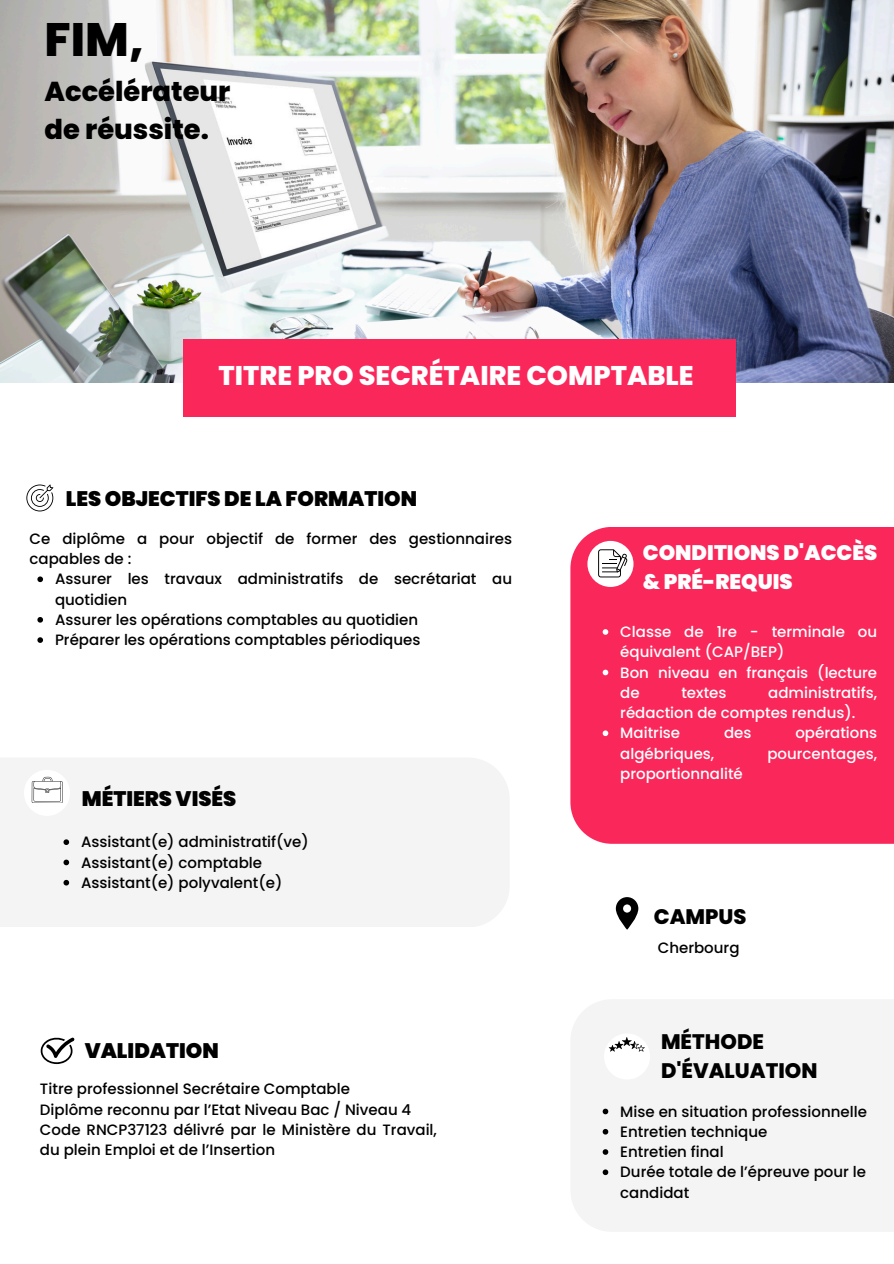
<style>
.page{position:relative;width:894px;height:1264px;background:#fff}
.page>*{position:absolute;margin:0;border:0;box-sizing:border-box;transform-origin:0 0}
.t1{font:800 46.8px "Poppins";color:#000}
.t2{font:800 27.3px/37.8px "Poppins";color:#000}
.t3{font:800 27px "Poppins";color:#fff}
.t4{font:900 21px "Poppins";color:#000}
.t5{font:900 21px/29.2px "Poppins";color:#fff}
.t6{font:800 21px/29.2px "Poppins";color:#000}
.t7{font:500 15px/20.2px "Poppins";color:#000}
.t8{font:500 15px/20.2px "Poppins";color:#fff}
</style>
<div class="page">
<img style="left:0;top:0;width:893px;height:382px">
<div style="left:184px;top:339px;width:551px;height:77px;background:#fa275a"></div>
<div style="left:570px;top:527px;width:323px;height:316px;background:#fa275a"></div>
<div style="left:587px;top:541px;width:46px;height:46px;background:#fff;border-radius:50%"></div>
<svg style="left:598px;top:549px;width:29px;height:28px"></svg>
<div style="left:0;top:758px;width:509px;height:169px;background:#f5f4f4"></div>
<svg style="left:26px;top:484px;width:27px;height:27px"></svg>
<div style="left:24px;top:769px;width:46px;height:47px;background:#fff;border-radius:50%"></div>
<svg style="left:32px;top:776px;width:31px;height:26px"></svg>
<svg style="left:40px;top:1037px;width:35px;height:27px"></svg>
<svg style="left:615px;top:897px;width:23px;height:32px"></svg>
<div style="left:571px;top:1000px;width:322px;height:231px;background:#f5f4f4"></div>
<div style="left:604px;top:1033px;width:46px;height:46px;background:#fff;border-radius:50%"></div>
<svg style="left:608px;top:1037px;width:36px;height:14px"></svg>
<svg style="left:63px;top:839px;width:6px;height:6px"></svg>
<svg style="left:63px;top:859px;width:6px;height:6px"></svg>
<svg style="left:63px;top:879px;width:6px;height:6px"></svg>
<svg style="left:602px;top:629px;width:6px;height:5px"></svg>
<svg style="left:602px;top:669px;width:6px;height:6px"></svg>
<svg style="left:602px;top:730px;width:6px;height:6px"></svg>
<svg style="left:37px;top:576px;width:6px;height:6px"></svg>
<svg style="left:37px;top:617px;width:6px;height:5px"></svg>
<svg style="left:37px;top:637px;width:6px;height:6px"></svg>
<svg style="left:602px;top:1108px;width:6px;height:6px"></svg>
<svg style="left:602px;top:1128px;width:6px;height:6px"></svg>
<svg style="left:602px;top:1149px;width:6px;height:5px"></svg>
<svg style="left:602px;top:1169px;width:6px;height:6px"></svg>
<p class="t1" style="left:44px;top:7px;width:101px">FIM,</p>
<p class="t2" style="left:44px;top:73px;width:187px">Accélérateur de réussite.</p>
<p class="t3" style="left:218px;top:357px;width:476px">TITRE PRO SECRÉTAIRE COMPTABLE</p>
<p class="t4" style="left:66px;top:483px;width:352px">LES OBJECTIFS DE LA FORMATION</p>
<h4 class="t7" style="left:30px;top:528px;width:484px">Ce diplôme a pour objectif de former des gestionnaires capables de :</h4>
<p class="t7" style="left:55px;top:569px;width:458px">Assurer les travaux administratifs de secrétariat au quotidien</p>
<p class="t7" style="left:55px;top:609px;width:364px">Assurer les opérations comptables au quotidien</p>
<p class="t7" style="left:55px;top:629px;width:367px">Préparer les opérations comptables périodiques</p>
<h4 class="t4" style="left:82px;top:783px;width:156px">MÉTIERS VISÉS</h4>
<h1 class="t7" style="left:81px;top:831px;width:229px">Assistant(e) administratif(ve)</h1>
<h3 class="t7" style="left:81px;top:852px;width:182px">Assistant(e) comptable</h3>
<h2 class="t7" style="left:81px;top:872px;width:203px">Assistant(e) polyvalent(e)</h2>
<p class="t4" style="left:85px;top:1035px;width:136px">VALIDATION</p>
<p class="t7" style="left:40px;top:1078px;width:398px">Titre professionnel Secrétaire Comptable<br>Diplôme reconnu par l’Etat Niveau Bac / Niveau 4<br>Code RNCP37123 délivré par le Ministère du Travail, du plein Emploi et de l’Insertion</p>
<p class="t5" style="left:642px;top:538px;width:236px">CONDITIONS D'ACCÈS &amp; PRÉ-REQUIS</p>
<p class="t8" style="left:620px;top:621px;width:258px">Classe de 1re - terminale ou équivalent (CAP/BEP)</p>
<h4 class="t8" style="left:620px;top:662px;width:258px">Bon niveau en français (lecture de</h4>
<h4 class="t8" style="left:620px;top:682px;width:258px;text-indent:148px">administratifs, rédaction de comptes rendus).</h4>
<h5 class="t8" style="left:620px;top:723px;width:61px">Maitrise</h5>
<h5 class="t8" style="left:724px;top:723px;width:29px">des</h5>
<h5 class="t8" style="left:795px;top:723px;width:83px">opérations</h5>
<h5 class="t8" style="left:620px;top:743px;width:95px">algébriques,</h5>
<h5 class="t8" style="left:767px;top:743px;width:111px">pourcentages,</h5>
<h5 class="t8" style="left:620px;top:763px;width:124px">proportionnalité</h5>
<h4 class="t8" style="left:681px;top:682px;width:47px">textes</h4>
<p class="t6" style="left:653px;top:901px;width:94px">CAMPUS</p>
<p class="t7" style="left:657px;top:937px;width:83px">Cherbourg</p>
<h5 class="t6" style="left:660px;top:1026px;width:158px">MÉTHODE<br>D'ÉVALUATION</h5>
<h4 class="t7" style="left:620px;top:1101px;width:248px">Mise en situation professionnelle</h4>
<h5 class="t7" style="left:620px;top:1121px;width:148px">Entretien technique</h5>
<p class="t7" style="left:620px;top:1141px;width:105px">Entretien final</p>
<h4 class="t7" style="left:620px;top:1161px;width:247px">Durée totale de l’épreuve pour le candidat</h4>
</div>
